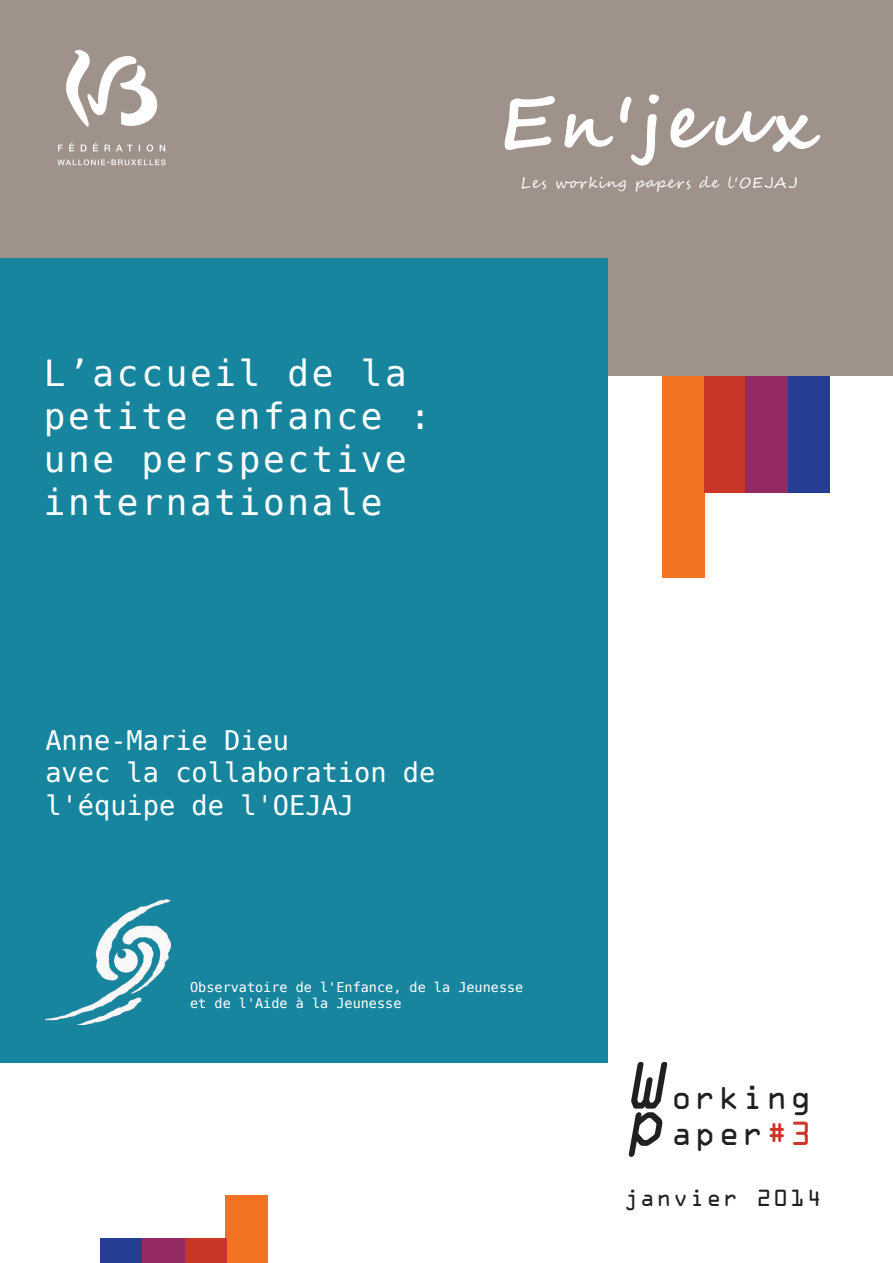
<style>
.page{position:relative;width:893px;height:1263px;background:#fff}
.page>*{position:absolute;margin:0;border:0;box-sizing:border-box;transform-origin:0 0}
.t1{font:700 72px "Segoe Script";letter-spacing:.075em;color:#fff}
.t2{font:36px/43.2px "DejaVu Sans Mono";letter-spacing:.075em;color:#fff}
.t3{font:30px/36px "OCRA Std";letter-spacing:.075em;color:#231f20}
.t4{font:27px/32.4px "DejaVu Sans Mono";color:#fff}
.t5{font:21px "OCRA Std";letter-spacing:.075em;color:#231f20}
.t6{font:15px "Segoe Script";letter-spacing:.075em;color:#fff}
.t7{font:13.5px/16.2px "DejaVu Sans Mono";color:#fff}
.s1{font-style:italic;font-size:60px}
.s2{color:#ca3627}
</style>
<div class="page">
<div style="left:662px;top:366px;width:43px;height:212px;background:#f47322"></div>
<div style="left:704px;top:366px;width:42px;height:127px;background:#ca3627"></div>
<div style="left:787px;top:366px;width:43px;height:127px;background:#253e93"></div>
<div style="left:746px;top:366px;width:42px;height:127px;background:#942a62"></div>
<div style="left:226px;top:1196px;width:42px;height:67px;background:#f47322"></div>
<div style="left:184px;top:1238px;width:42px;height:25px;background:#ca3627"></div>
<div style="left:101px;top:1238px;width:42px;height:25px;background:#253e93"></div>
<div style="left:142px;top:1238px;width:43px;height:25px;background:#942a62"></div>
<div style="left:0;top:0;width:893px;height:376px;background:#9f928b"></div>
<div style="left:0;top:259px;width:608px;height:804px;background:#18859f"></div>
<img style="left:57px;top:49px;width:109px;height:117px">
<img style="left:45px;top:899px;width:125px;height:125px">
<h1 class="t1" style="left:499px;top:65px;width:321px">En'jeux</h1>
<h2 class="t2" style="left:44px;top:352px;width:389px">L’accueil de la petite enfance : une perspective internationale</h2>
<h3 class="t4" style="left:45px;top:725px;width:392px">Anne-Marie Dieu<br>avec la collaboration de l'équipe de l'OEJAJ</h3>
<p class="t6" style="left:521px;top:171px;width:279px">Les working papers de l'OEJAJ</p>
<p class="t7" style="left:190px;top:979px;width:335px">Observatoire de l'Enfance, de la Jeunesse et de l'Aide à la Jeunesse</p>
<h3 class="t3" style="left:623px;top:1082px;width:190px"><span class="s1">W</span>orking <span class="s1">p</span>aper<span class="s2">#3</span></h3>
<h3 class="t5" style="left:623px;top:1188px;width:200px">janvier 2014</h3>
</div>
